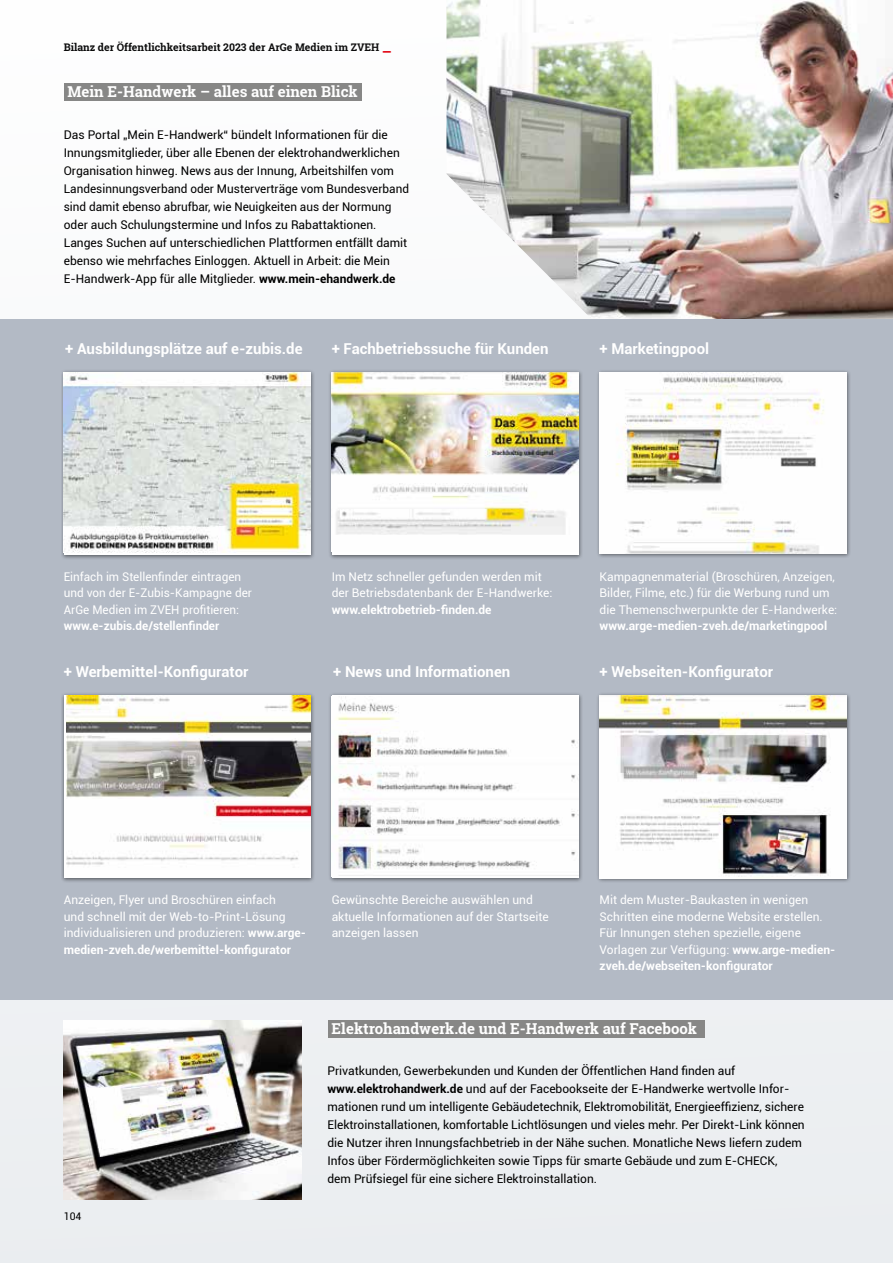
<style>
.page{position:relative;width:893px;height:1263px;background:#fff}
.page>*{position:absolute;margin:0;border:0;box-sizing:border-box;transform-origin:0 0}
.t1{font:700 15px "Roboto";color:#fff}
.t2{font:700 15px "Roboto Slab";color:#fff}
.t3{font:12px/18px "Roboto";color:#000}
.t4{font:12px/16.5px "Roboto";color:#fff}
.t5{font:700 12px "Roboto";color:#fff}
.t6{font:700 10.5px "Roboto Slab";color:#000}
.t7{font:10.5px "Roboto";color:#000}
.s1{font-size:18px;color:#e3000f}
.s2{font-weight:700}
</style>
<div class="page">
<div style="left:0;top:0;width:893px;height:1263px;background:linear-gradient(to right,#f9fafb,#e9ecef)"></div>
<img style="left:446px;top:0;width:447px;height:319px">
<div style="left:0;top:319px;width:893px;height:680px;background:#b3bac5"></div>
<div style="left:64px;top:83px;width:297px;height:18px;background:#878786"></div>
<img style="left:64px;top:1020px;width:238px;height:179px">
<div style="left:328px;top:1020px;width:376px;height:18px;background:#878786"></div>
<div style="left:61px;top:369px;width:254px;height:191px;background:#000;opacity:.5"></div>
<img style="left:64px;top:372px;width:246px;height:180px">
<div style="left:328px;top:692px;width:255px;height:191px;background:#000;opacity:.5"></div>
<img style="left:332px;top:697px;width:246px;height:180px">
<div style="left:596px;top:369px;width:255px;height:189px;background:#000;opacity:.5"></div>
<img style="left:600px;top:372px;width:246px;height:181px">
<div style="left:328px;top:369px;width:255px;height:191px;background:#000;opacity:.5"></div>
<img style="left:332px;top:372px;width:246px;height:180px">
<div style="left:61px;top:692px;width:254px;height:191px;background:#000;opacity:.5"></div>
<div style="left:64px;top:695px;width:246px;height:183px;background:#fff"></div>
<img style="left:66px;top:695px;width:244px;height:170px">
<div style="left:596px;top:692px;width:255px;height:191px;background:#000;opacity:.5"></div>
<img style="left:600px;top:695px;width:246px;height:183px">
<p class="t6" style="left:64px;top:40px;width:329px">Bilanz der Öffentlichkeitsarbeit 2023 der ArGe Medien im ZVEH <span class="s1">_</span></p>
<p class="t2" style="left:67px;top:81px;width:292px">Mein E-Handwerk – alles auf einen Blick</p>
<p class="t3" style="left:64px;top:125px;width:347px">Das Portal „Mein E-Handwerk“ bündelt Informationen für die Innungsmitglieder, über alle Ebenen der elektrohandwerklichen Organisation hinweg. News aus der Innung, Arbeitshilfen vom Landesinnungsverband oder Musterverträge vom Bundesverband sind damit ebenso abrufbar, wie Neuigkeiten aus der Normung oder auch Schulungstermine und Infos zu Rabattaktionen.<br>Langes Suchen auf unterschiedlichen Plattformen entfällt damit ebenso wie mehrfaches Einloggen. Aktuell in Arbeit: die Mein E-Handwerk-App für alle Mitglieder. <span class="s2">www.mein-ehandwerk.de</span></p>
<p class="t1" style="left:65px;top:338px;width:239px">+ Ausbildungsplätze auf e-zubis.de</p>
<p class="t1" style="left:332px;top:338px;width:218px">+ Fachbetriebssuche für Kunden</p>
<p class="t1" style="left:600px;top:338px;width:111px">+ Marketingpool</p>
<p class="t4" style="left:64px;top:568px;width:190px">Einfach im Stellenfinder eintragen und von der E-Zubis-Kampagne der<br>ArGe Medien im ZVEH profitieren:</p>
<p class="t5" style="left:64px;top:618px;width:157px">www.e-zubis.de/stellenfinder</p>
<p class="t4" style="left:332px;top:568px;width:222px">Im Netz schneller gefunden werden mit der Betriebsdatenbank der E-Handwerke:</p>
<p class="t5" style="left:332px;top:601px;width:161px">www.elektrobetrieb-finden.de</p>
<p class="t4" style="left:600px;top:568px;width:239px">Kampagnenmaterial (Broschüren, Anzeigen,<br>Bilder, Filme, etc.) für die Werbung rund um die Themenschwerpunkte der E-Handwerke:</p>
<p class="t5" style="left:600px;top:618px;width:229px">www.arge-medien-zveh.de/marketingpool</p>
<p class="t1" style="left:64px;top:661px;width:186px">+ Werbemittel-Konfigurator</p>
<p class="t1" style="left:333px;top:661px;width:179px">+ News und Informationen</p>
<p class="t1" style="left:600px;top:661px;width:175px">+ Webseiten-Konfigurator</p>
<p class="t4" style="left:64px;top:891px;width:244px">Anzeigen, Flyer und Broschüren einfach<br>und schnell mit der Web-to-Print-Lösung individualisieren und produzieren: <span class="s2">www.arge&shy;medien-zveh.de/werbemittel-konfigurator</span></p>
<p class="t4" style="left:332px;top:891px;width:219px">Gewünschte Bereiche auswählen und aktuelle Informationen auf der Startseite anzeigen lassen</p>
<p class="t4" style="left:600px;top:891px;width:237px">Mit dem Muster-Baukasten in wenigen Schritten eine moderne Website erstellen.<br>Für Innungen stehen spezielle, eigene Vorlagen zur Verfügung: <span class="s2">www.arge-medien&shy;zveh.de/webseiten-konfigurator</span></p>
<p class="t7" style="left:64px;top:1209px;width:19px">104</p>
<p class="t2" style="left:332px;top:1018px;width:367px">Elektrohandwerk.de und E-Handwerk auf Facebook</p>
<p class="t3" style="left:327px;top:1061px;width:479px">Privatkunden, Gewerbekunden und Kunden der Öffentlichen Hand finden auf <span class="s2">www.elektrohandwerk.de</span> und auf der Facebookseite der E-Handwerke wertvolle Infor&shy;mationen rund um intelligente Gebäudetechnik, Elektromobilität, Energieeffizienz, sichere Elektroinstallationen, komfortable Lichtlösungen und vieles mehr. Per Direkt-Link können die Nutzer ihren Innungsfachbetrieb in der Nähe suchen. Monatliche News liefern zudem Infos über Fördermöglichkeiten sowie Tipps für smarte Gebäude und zum E-CHECK,<br>dem Prüfsiegel für eine sichere Elektroinstallation.</p>
</div>
